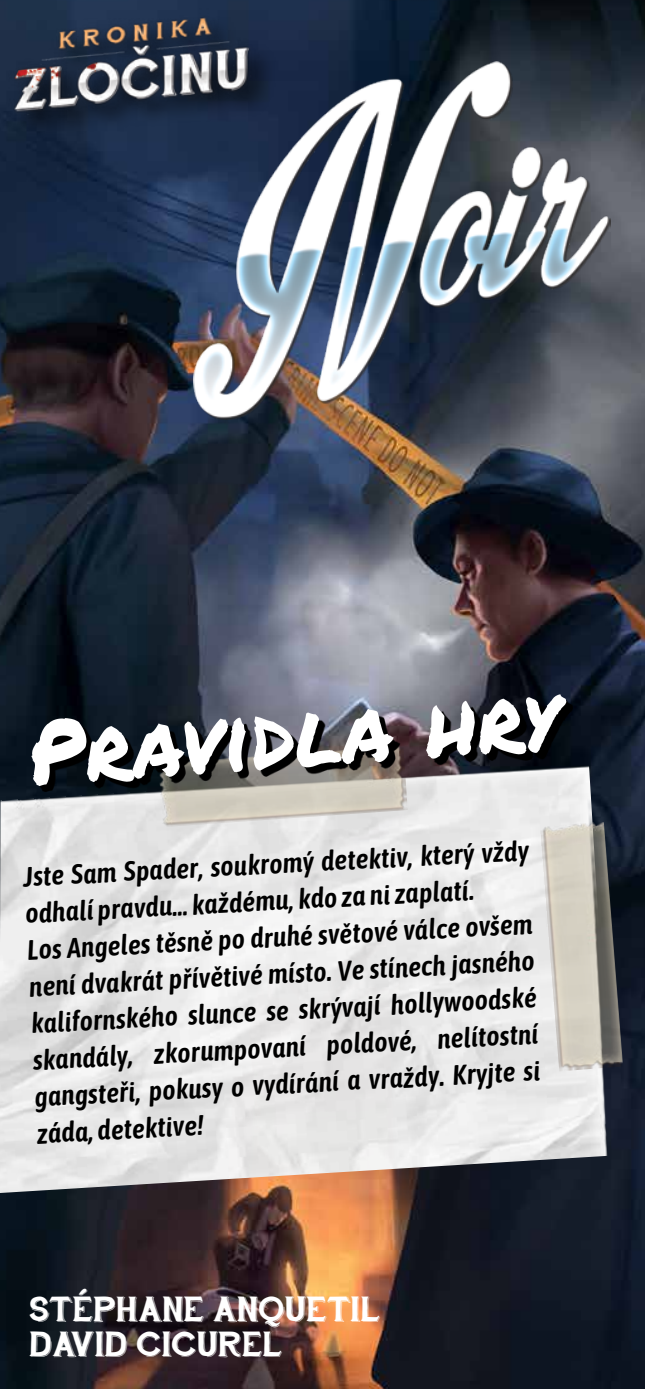
<style>
.page{position:relative;width:645px;height:1389px;background:#fff}
.page>*{position:absolute;margin:0;border:0;box-sizing:border-box;transform-origin:0 0}
.t1{font:88.38px "Permanent Marker";color:#fff}
.t2{font:35px/35px "Hand Shop Typography C30";color:#fff}
.t3{font:italic 600 28px/36.8px "Asap Condensed";color:#000}
</style>
<div class="page">
<img style="left:1px;top:0;width:644px;height:1389px">
<img style="left:0;top:0;width:1px;height:1389px">
<img style="left:0;top:0;width:273px;height:137px">
<img style="left:193px;top:61px;width:417px;height:358px">
<img style="left:0;top:765px;width:613px;height:428px">
<img style="left:540px;top:822px;width:83px;height:249px">
<img style="left:158px;top:792px;width:250px;height:35px">
<svg style="left:37px;top:700px;width:535px;height:92px;background:#3f4044"></svg>
<h1 class="t1" style="left:23px;top:688px;width:532px;rotate:-4deg">Pravidla hry</h1>
<p class="t3" style="left:22px;top:858px;width:508px;rotate:-3deg">Jste Sam Spader, soukromý detektiv, který vždy odhalí pravdu… každému, kdo za ni zaplatí.<br>Los Angeles těsně po druhé světové válce ovšem není dvakrát přívětivé místo. Ve stínech jasného kalifornského slunce se skrývají hollywoodské skandály, zkorumpovaní poldové, nelítostní gangsteři, pokusy o vydírání a vraždy. Kryjte si záda, detektive!</p>
<p class="t2" style="left:30px;top:1292px;width:353px">STÉPHANE ANQUETIL<br>DAVID CICUREL</p>
</div>
